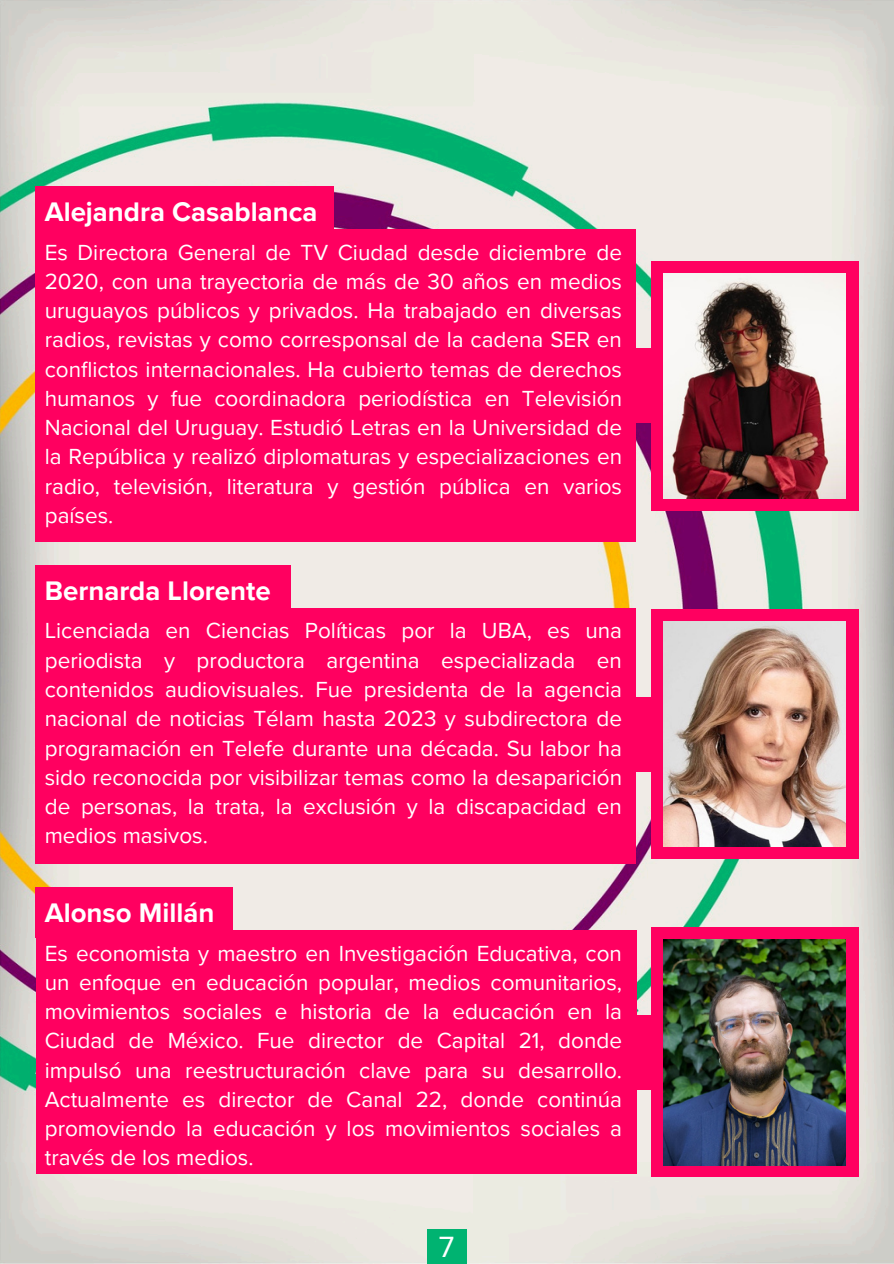
<style>
.page{position:relative;width:894px;height:1264px;background:#fff}
.page>*{position:absolute;margin:0;border:0;box-sizing:border-box;transform-origin:0 0}
.t1{font:30.15px "Proxima Nova";color:#fff}
.t2{font:700 27.6px "Proxima Nova";color:#fff}
.t3{font:22.5px/29.2px "Proxima Nova";color:#fff;text-align:justify}
</style>
<div class="page">
<img style="left:0;top:0;width:893px;height:1263px">
<div style="left:427px;top:1228px;width:39px;height:35px;background:#00b371"></div>
<div style="left:35px;top:187px;width:298px;height:50px;background:#ff0060"></div>
<div style="left:36px;top:229px;width:600px;height:313px;background:#ff0060"></div>
<div style="left:622px;top:348px;width:236px;height:75px;background:#ff0060"></div>
<div style="left:650px;top:261px;width:208px;height:249px;background:#ff0060"></div>
<img style="left:663px;top:273px;width:182px;height:225px">
<div style="left:35px;top:565px;width:255px;height:51px;background:#ff0060"></div>
<div style="left:36px;top:608px;width:599px;height:256px;background:#ff0060"></div>
<div style="left:622px;top:697px;width:236px;height:74px;background:#ff0060"></div>
<div style="left:650px;top:609px;width:208px;height:249px;background:#ff0060"></div>
<img style="left:663px;top:621px;width:182px;height:225px">
<div style="left:35px;top:887px;width:198px;height:51px;background:#ff0060"></div>
<div style="left:36px;top:930px;width:600px;height:244px;background:#ff0060"></div>
<div style="left:622px;top:1015px;width:236px;height:74px;background:#ff0060"></div>
<div style="left:650px;top:927px;width:208px;height:249px;background:#ff0060"></div>
<img style="left:663px;top:939px;width:182px;height:225px">
<h1 class="t2" style="left:45px;top:196px;width:274px">Alejandra Casablanca</h1>
<p class="t3" style="left:45px;top:238px;width:578px">Es Directora General de TV Ciudad desde diciembre de 2020, con una trayectoria de más de 30 años en medios uruguayos públicos y privados. Ha trabajado en diversas radios, revistas y como corresponsal de la cadena SER en conflictos internacionales. Ha cubierto temas de derechos humanos y fue coordinadora periodística en Televisión Nacional del Uruguay. Estudió Letras en la Universidad de la República y realizó diplomaturas y especializaciones en radio, televisión, literatura y gestión pública en varios países.</p>
<p class="t2" style="left:45px;top:574px;width:227px">Bernarda Llorente</p>
<h1 class="t3" style="left:45px;top:617px;width:578px">Licenciada en Ciencias Políticas por la UBA, es una periodista y productora argentina especializada en contenidos audiovisuales. Fue presidenta de la agencia nacional de noticias Télam hasta 2023 y subdirectora de programación en Telefe durante una década. Su labor ha sido reconocida por visibilizar temas como la desaparición de personas, la trata, la exclusión y la discapacidad en medios masivos.</h1>
<p class="t2" style="left:45px;top:896px;width:171px">Alonso Millán</p>
<p class="t3" style="left:45px;top:938px;width:578px">Es economista y maestro en Investigación Educativa, con un enfoque en educación popular, medios comunitarios, movimientos sociales e historia de la educación en la Ciudad de México. Fue director de Capital 21, donde impulsó una reestructuración clave para su desarrollo.<br>Actualmente es director de Canal 22, donde continúa promoviendo la educación y los movimientos sociales a través de los medios.</p>
<p class="t1" style="left:438px;top:1229px;width:17px">7</p>
</div>
